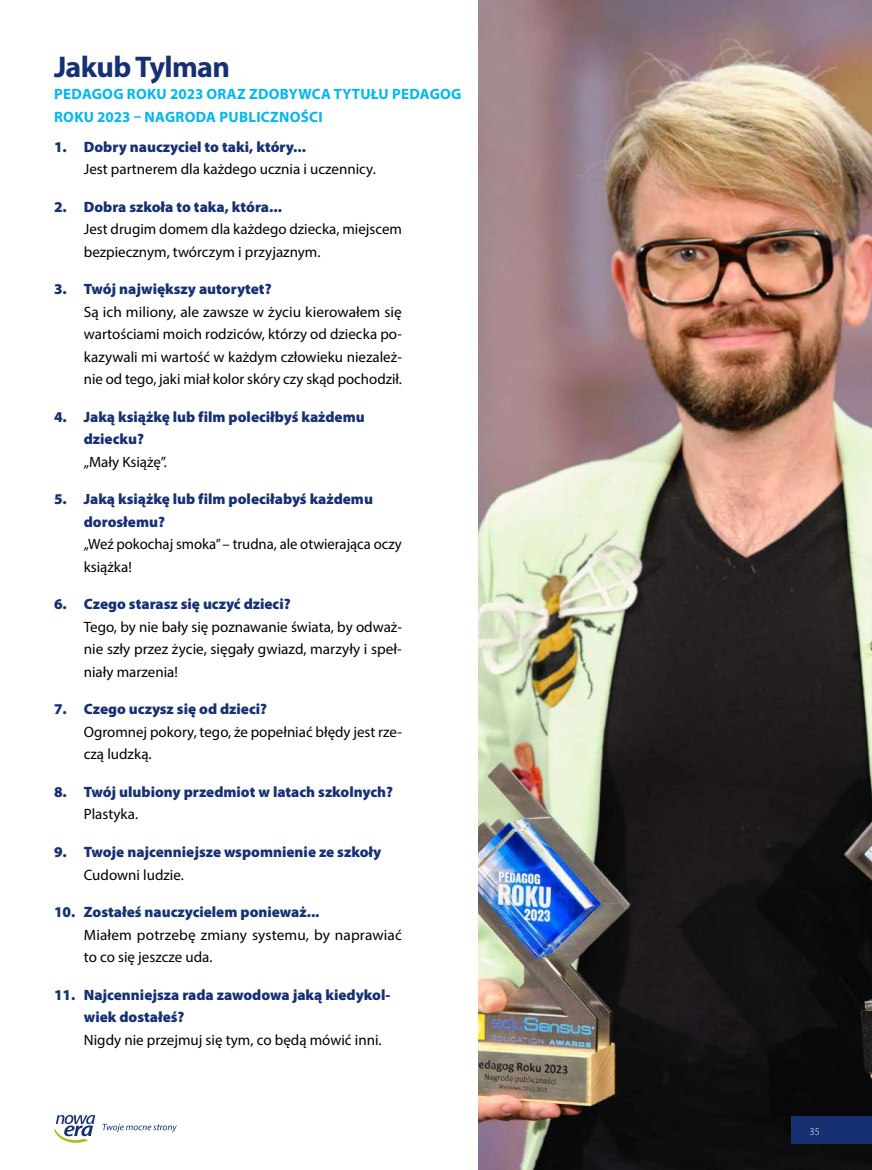
<style>
.page{position:relative;width:872px;height:1170px;background:#fff}
.page>*{position:absolute;margin:0;border:0;box-sizing:border-box;transform-origin:0 0}
.t1{font:700 30px "Myriad Pro";letter-spacing:-.02em;color:#163072}
.t2{font:15px/22.5px "Myriad Pro";color:#000}
.t3{font:900 15px/22.5px "Myriad Pro";color:#163072}
.t4{font:700 15px/22.5px "Myriad Pro";letter-spacing:.02em;color:#00b7ed}
.t5{font:300 10.5px "Myriad Pro";color:#fff}
</style>
<div class="page">
<svg style="left:54px;top:1115px;width:41px;height:27px"></svg>
<svg style="left:103px;top:1123px;width:74px;height:9px"></svg>
<img style="left:478px;top:0;width:394px;height:1169px">
<div style="left:791px;top:1115px;width:81px;height:28px;background:#163072"></div>
<h1 class="t1" style="left:54px;top:47px;width:178px">Jakub Tylman</h1>
<p class="t4" style="left:54px;top:82px;width:409px">PEDAGOG ROKU 2023 ORAZ ZDOBYWCA TYTUŁU PEDAGOG<br>ROKU 2023 – NAGRODA PUBLICZNOŚCI</p>
<p class="t3" style="left:54px;top:135px;width:253px">1. Dobry nauczyciel to taki, który...</p>
<p class="t2" style="left:84px;top:157px;width:293px">Jest partnerem dla każdego ucznia i uczennicy.</p>
<p class="t3" style="left:54px;top:195px;width:229px">2. Dobra szkoła to taka, która...</p>
<p class="t2" style="left:84px;top:217px;width:320px">Jest drugim domem dla każdego dziecka, miejscem bezpiecznym, twórczym i przyjaznym.</p>
<p class="t3" style="left:54px;top:277px;width:219px">3. Twój największy autorytet?</p>
<p class="t2" style="left:84px;top:300px;width:320px;text-align:justify">Są ich miliony, ale zawsze w życiu kierowałem się wartościami moich rodziców, którzy od dziecka po&shy;kazywali mi wartość w każdym człowieku niezależ&shy;nie od tego, jaki miał kolor skóry czy skąd pochodził.</p>
<p class="t3" style="left:84px;top:405px;width:282px;text-indent:-30px">4. Jaką książkę lub film poleciłbyś każdemu dziecku?</p>
<p class="t2" style="left:84px;top:450px;width:84px">„Mały Książę”.</p>
<p class="t3" style="left:84px;top:487px;width:291px;text-indent:-30px">5. Jaką książkę lub film poleciłabyś każdemu dorosłemu?</p>
<p class="t2" style="left:84px;top:532px;width:320px">„Weź pokochaj smoka” – trudna, ale otwierająca oczy książka!</p>
<p class="t3" style="left:54px;top:592px;width:238px">6. Czego starasz się uczyć dzieci?</p>
<p class="t2" style="left:84px;top:615px;width:320px;text-align:justify">Tego, by nie bały się poznawanie świata, by odważ&shy;nie szły przez życie, sięgały gwiazd, marzyły i speł&shy;niały marzenia!</p>
<p class="t3" style="left:54px;top:697px;width:215px">7. Czego uczysz się od dzieci?</p>
<p class="t2" style="left:84px;top:720px;width:320px">Ogromnej pokory, tego, że popełniać błędy jest rze&shy;czą ludzką.</p>
<p class="t3" style="left:54px;top:780px;width:340px">8. Twój ulubiony przedmiot w latach szkolnych?</p>
<p class="t2" style="left:84px;top:802px;width:56px">Plastyka.</p>
<p class="t3" style="left:54px;top:840px;width:329px">9. Twoje najcenniejsze wspomnienie ze szkoły</p>
<p class="t2" style="left:84px;top:862px;width:102px">Cudowni ludzie.</p>
<p class="t3" style="left:54px;top:900px;width:267px">10. Zostałeś nauczycielem ponieważ...</p>
<p class="t2" style="left:84px;top:922px;width:319px">Miałem potrzebę zmiany systemu, by naprawiać to co się jeszcze uda.</p>
<p class="t3" style="left:84px;top:982px;width:308px;text-indent:-30px">11. Najcenniejsza rada zawodowa jaką kiedykol&shy;wiek dostałeś?</p>
<p class="t2" style="left:84px;top:1027px;width:299px">Nigdy nie przejmuj się tym, co będą mówić inni.</p>
<p class="t5" style="left:809px;top:1124px;width:12px">35</p>
</div>
